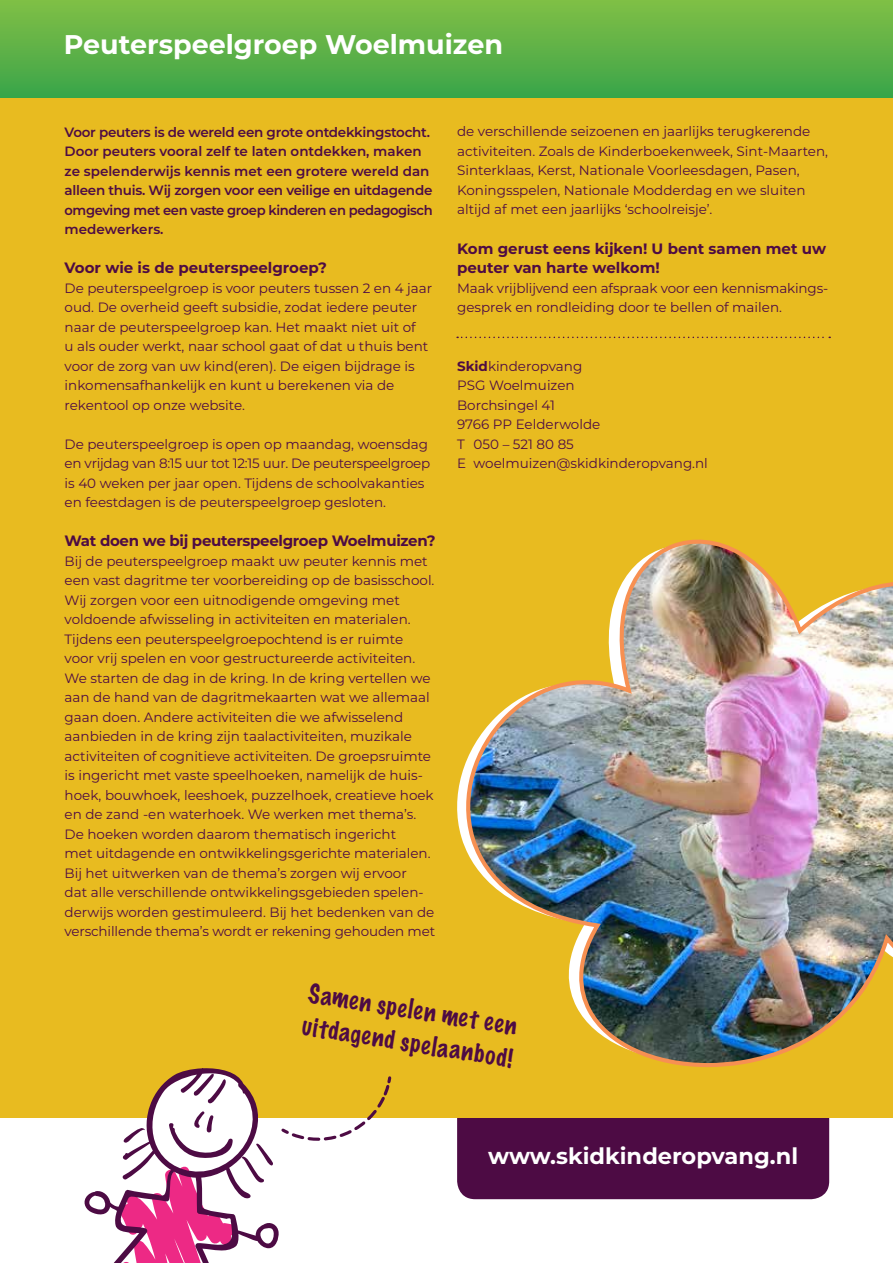
<style>
.page{position:relative;width:893px;height:1263px;background:#fff}
.page>*{position:absolute;margin:0;border:0;box-sizing:border-box;transform-origin:0 0}
.t1{font:700 27px "Montserrat";color:#fff}
.t2{font:100 24px/33px "Marker Felt";color:#4d0b44}
.t3{font:700 22.5px "Montserrat";color:#fff}
.t4{font:700 15px/19.5px "Montserrat";color:#4d0b44}
.t5{font:700 15px "Montserrat";letter-spacing:-.02em;color:#4d0b44}
.t6{font:13.5px/19.5px "Montserrat";color:#4d0b44}
.t7{font:600 13.5px/19.5px "Montserrat";letter-spacing:-.02em;color:#4d0b44}
.s1{font-weight:700}
</style>
<div class="page">
<div style="left:457px;top:1117px;width:372px;height:82px;background:#4d0b44"></div>
<div style="left:0;top:0;width:893px;height:1117px;background:#e8bb20"></div>
<div style="left:0;top:0;width:893px;height:98px;background:linear-gradient(to bottom,#82bf45,#3aa549)"></div>
<img style="left:457px;top:539px;width:436px;height:528px">
<svg style="left:54px;top:1068px;width:339px;height:195px"></svg>
<svg style="left:457px;top:337px;width:373px;height:1px"></svg>
<h1 class="t1" style="left:64px;top:25px;width:441px">Peuterspeelgroep Woelmuizen</h1>
<p class="t7" style="left:65px;top:121px;width:370px">Voor peuters is de wereld een grote ontdekkingstocht.<br>Door peuters vooral zelf te laten ontdekken, maken ze spelenderwijs kennis met een grotere wereld dan alleen thuis. Wij zorgen voor een veilige en uitdagende omgeving met een vaste groep kinderen en pedagogisch medewerkers.</p>
<p class="t4" style="left:65px;top:257px;width:264px">Voor wie is de peuterspeelgroep?</p>
<p class="t6" style="left:65px;top:277px;width:369px">De peuterspeelgroep is voor peuters tussen 2 en 4 jaar oud. De overheid geeft subsidie, zodat iedere peuter naar de peuterspeelgroep kan. Het maakt niet uit of<br>u als ouder werkt, naar school gaat of dat u thuis bent voor de zorg van uw kind(eren). De eigen bijdrage is inkomensafhankelijk en kunt u berekenen via de rekentool op onze website.</p>
<p class="t6" style="left:65px;top:433px;width:367px">De peuterspeelgroep is open op maandag, woensdag en vrijdag van 8:15 uur tot 12:15 uur. De peuterspeelgroep is 40 weken per jaar open. Tijdens de schoolvakanties en feestdagen is de peuterspeelgroep gesloten.</p>
<p class="t5" style="left:65px;top:530px;width:373px">Wat doen we bij peuterspeelgroep Woelmuizen?</p>
<p class="t6" style="left:65px;top:550px;width:372px">Bij de peuterspeelgroep maakt uw peuter kennis met een vast dagritme ter voorbereiding op de basisschool.<br>Wij zorgen voor een uitnodigende omgeving met voldoende afwisseling in activiteiten en materialen.<br>Tijdens een peuterspeelgroepochtend is er ruimte voor vrij spelen en voor gestructureerde activiteiten.<br>We starten de dag in de kring. In de kring vertellen we aan de hand van de dagritmekaarten wat we allemaal gaan doen. Andere activiteiten die we afwisselend aanbieden in de kring zijn taalactiviteiten, muzikale activiteiten of cognitieve activiteiten. De groepsruimte is ingericht met vaste speelhoeken, namelijk de huis&shy;hoek, bouwhoek, leeshoek, puzzelhoek, creatieve hoek en de zand -en waterhoek. We werken met thema’s.<br>De hoeken worden daarom thematisch ingericht<br>met uitdagende en ontwikkelingsgerichte materialen.<br>Bij het uitwerken van de thema’s zorgen wij ervoor<br>dat alle verschillende ontwikkelingsgebieden spelen&shy;derwijs worden gestimuleerd. Bij het bedenken van de verschillende thema’s wordt er rekening gehouden met</p>
<p class="t6" style="left:457px;top:121px;width:372px">de verschillende seizoenen en jaarlijks terugkerende activiteiten. Zoals de Kinderboekenweek, Sint-Maarten, Sinterklaas, Kerst, Nationale Voorleesdagen, Pasen, Koningsspelen, Nationale Modderdag en we sluiten altijd af met een jaarlijks ‘schoolreisje’.</p>
<p class="t4" style="left:457px;top:238px;width:371px">Kom gerust eens kijken! U bent samen met uw peuter van harte welkom!</p>
<p class="t6" style="left:457px;top:277px;width:373px">Maak vrijblijvend een afspraak voor een kennismakings&shy;gesprek en rondleiding door te bellen of mailen.</p>
<p class="t6" style="left:457px;top:355px;width:252px"><span class="s1">Skid</span>kinderopvang<br>PSG Woelmuizen<br>Borchsingel 41<br>9766 PP Eelderwolde<br>T 050 – 521 80 85<br>E woelmuizen@skidkinderopvang.nl</p>
<h2 class="t2" style="left:310px;top:976px;width:214px;rotate:9deg">Samen spelen met een uitdagend spelaanbod!</h2>
<h3 class="t3" style="left:488px;top:1140px;width:311px">www.skidkinderopvang.nl</h3>
</div>
